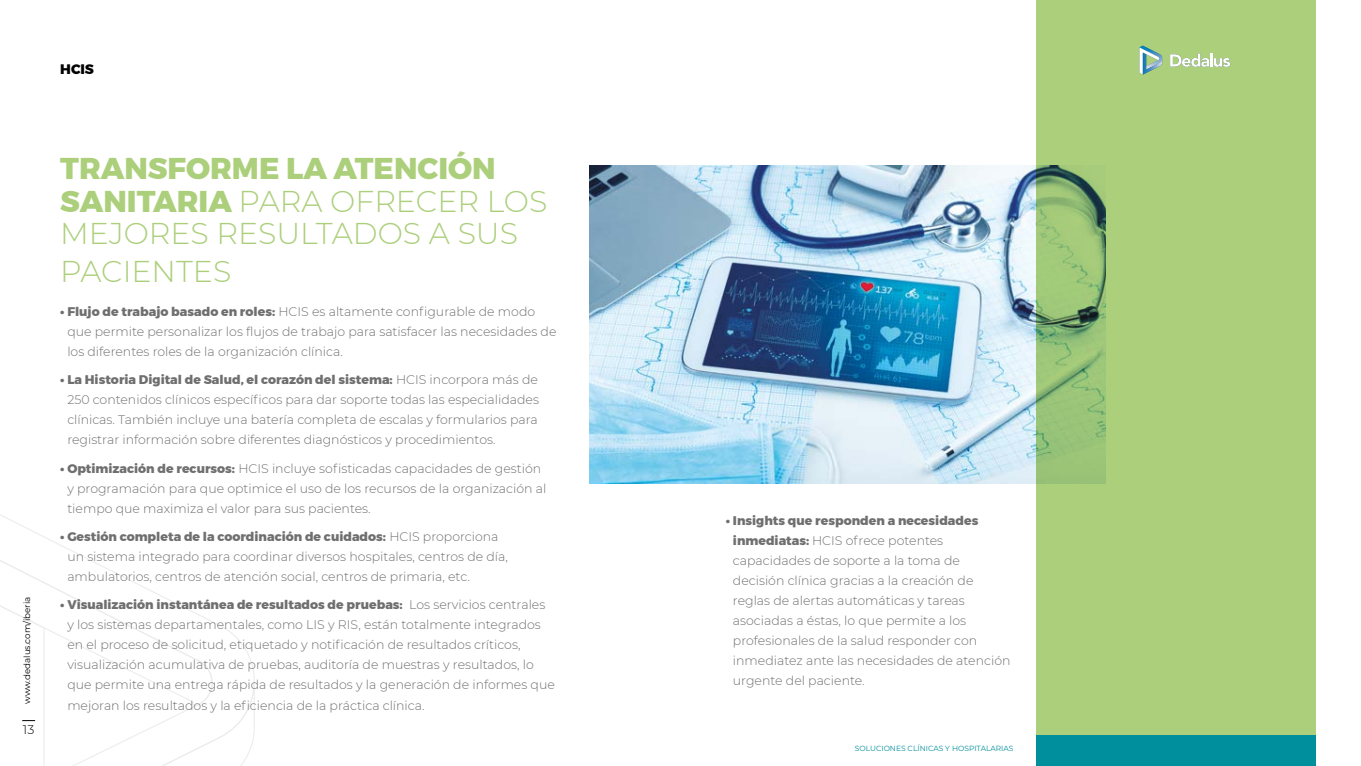
<style>
.page{position:relative;width:1361px;height:766px;background:#fff}
.page>*{position:absolute;margin:0;border:0;box-sizing:border-box;transform-origin:0 0}
.t1{font:300 30px/32.5px "Montserrat";color:#accf7b}
.t2{font:800 13.75px "Montserrat";color:#000}
.t3{font:300 12.5px/20px "Montserrat";color:#706f6f}
.t4{font:300 12.5px "Montserrat";color:#000}
.t5{font:8.75px "Montserrat";letter-spacing:-.005em;color:#000}
.t6{font:7.5px "Montserrat";color:#008f9d}
.s1{font-weight:800}
</style>
<div class="page">
<svg style="left:0;top:535px;width:175px;height:68px"></svg>
<svg style="left:0;top:603px;width:255px;height:162px"></svg>
<img style="left:589px;top:165px;width:447px;height:318px">
<div style="left:1036px;top:0;width:279px;height:735px;background:#accf7b"></div>
<svg style="left:1170px;top:53px;width:60px;height:14px"></svg>
<svg style="left:1139px;top:46px;width:24px;height:29px"></svg>
<div style="left:1036px;top:735px;width:279px;height:30px;background:#008f9d"></div>
<p class="t2" style="left:60px;top:60px;width:35px">HCIS</p>
<p class="t5" style="left:21px;top:703px;width:109px;rotate:-90deg">www.dedalus.com/iberia</p>
<p class="t4" style="left:23px;top:720px;width:13px">13</p>
<h1 class="t1" style="left:60px;top:151px;width:488px"><span class="s1">TRANSFORME LA ATENCIÓN<br>SANITARIA</span> PARA OFRECER LOS<br>MEJORES RESULTADOS A SUS</h1>
<h1 class="t1" style="left:60px;top:254px;width:173px">PACIENTES</h1>
<p class="t3" style="left:67px;top:301px;width:491px;text-indent:-7px"><span class="s1">• Flujo de trabajo basado en roles:</span> HCIS es altamente configurable de modo que permite personalizar los flujos de trabajo para satisfacer las necesidades de los diferentes roles de la organización clínica.</p>
<p class="t3" style="left:67px;top:369px;width:473px;text-align:justify;text-indent:-7px"><span class="s1">• La Historia Digital de Salud, el corazón del sistema:</span> HCIS incorpora más de 250 contenidos clínicos específicos para dar soporte todas las especialidades clínicas. También incluye una batería completa de escalas y formularios para registrar información sobre diferentes diagnósticos y procedimientos.</p>
<p class="t3" style="left:67px;top:457px;width:480px;text-indent:-7px"><span class="s1">• Optimización de recursos:</span> HCIS incluye sofisticadas capacidades de gestión y programación para que optimice el uso de los recursos de la organización al tiempo que maximiza el valor para sus pacientes.</p>
<p class="t3" style="left:67px;top:525px;width:442px;text-indent:-7px"><span class="s1">• Gestión completa de la coordinación de cuidados:</span> HCIS proporciona un sistema integrado para coordinar diversos hospitales, centros de día, ambulatorios, centros de atención social, centros de primaria, etc.</p>
<p class="t3" style="left:67px;top:594px;width:489px;text-indent:-7px"><span class="s1">• Visualización instantánea de resultados de pruebas:</span> Los servicios centrales y los sistemas departamentales, como LIS y RIS, están totalmente integrados en el proceso de solicitud, etiquetado y notificación de resultados críticos, visualización acumulativa de pruebas, auditoría de muestras y resultados, lo que permite una entrega rápida de resultados y la generación de informes que</p>
<p class="t3" style="left:67px;top:695px;width:359px">mejoran los resultados y la eficiencia de la práctica clínica.</p>
<p class="t3" style="left:733px;top:510px;width:279px;text-indent:-7px"><span class="s1">• Insights que responden a necesidades inmediatas:</span> HCIS ofrece potentes capacidades de soporte a la toma de decisión clínica gracias a la creación de reglas de alertas automáticas y tareas asociadas a éstas, lo que permite a los profesionales de la salud responder con inmediatez ante las necesidades de atención urgente del paciente.</p>
<p class="t6" style="left:855px;top:743px;width:160px">SOLUCIONES CLÍNICAS Y HOSPITALARIAS</p>
</div>
